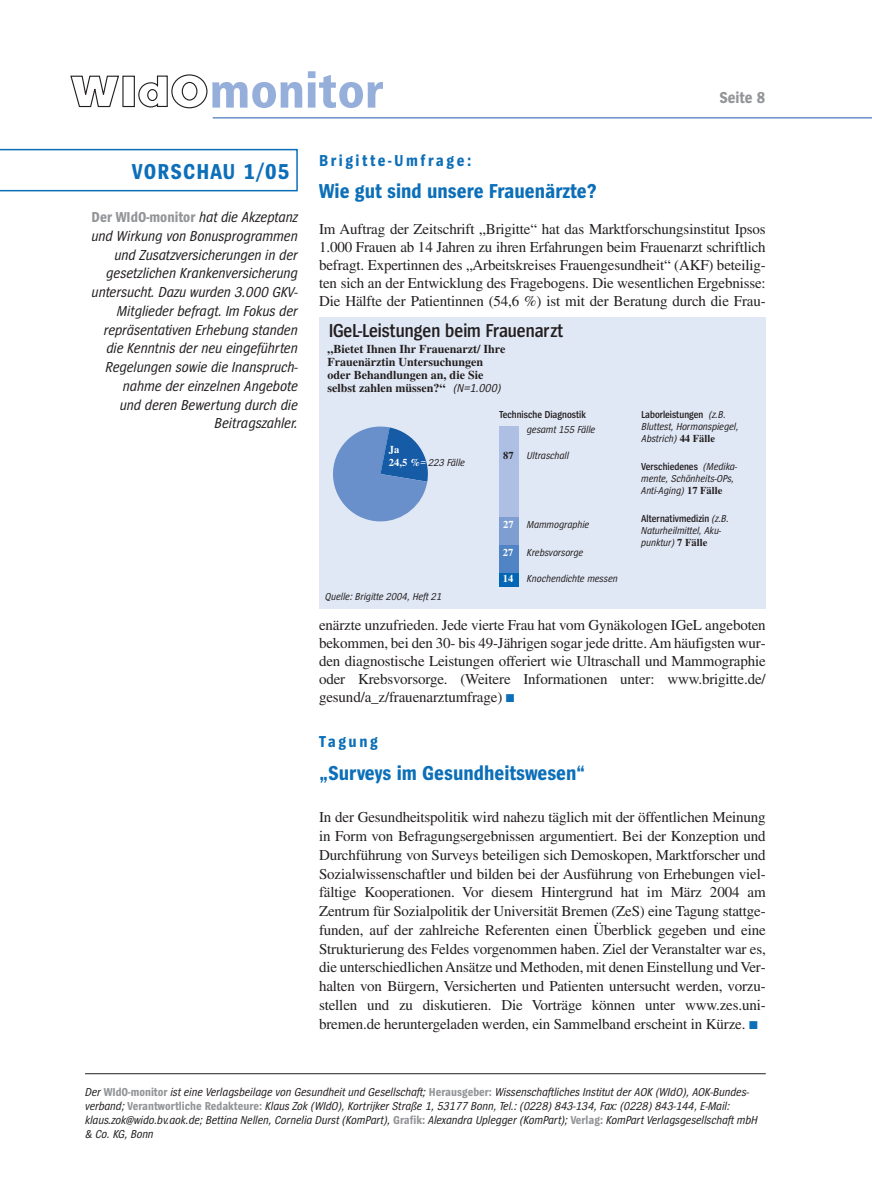
<style>
.page{position:relative;width:872px;height:1190px;background:#fff}
.page>*{position:absolute;margin:0;border:0;box-sizing:border-box;transform-origin:0 0}
.t1{font:700 22.5px "Spiegel Cd";letter-spacing:.05em;color:#0c6fb8}
.t2{font:700 21px "Spiegel Cd";color:#0c6fb8}
.t3{font:600 19.5px "Spiegel Cd";color:#231f20}
.t4{font:700 16.5px "Spiegel Cd";letter-spacing:.155em;color:#0c6fb8}
.t5{font:700 16.5px "Spiegel Cd";color:#939598}
.t6{font:15px/18.8px "Times";letter-spacing:-.01em;color:#231f20;text-align:justify}
.t7{font:italic 15px/18.8px "Spiegel Cd";color:#231f20;text-align:right}
.t8{font:italic 12px/14.2px "Spiegel Cd";color:#231f20}
.t9{font:700 12px/12.8px "Times";color:#231f20}
.t10{font:italic 10.5px/12px "Spiegel Cd";color:#231f20}
.t11{font:600 10.5px "Spiegel Cd";color:#231f20}
.t12{font:700 10.5px "Times";color:#fff}
.t13{font:700 10.5px "Times";color:#231f20}
.s1{font-weight:700;font-style:normal;color:#939598}
.s2{font-family:"Times";font-weight:700;font-style:normal;color:#fff}
.s3{color:#fff}
.s4{font-weight:600;font-style:normal}
.s5{font-family:"Times";font-weight:700;font-style:normal}
.s6{font-family:"GG Meta";font-weight:700;color:#0c6fb8}
</style>
<div class="page">
<div style="left:319px;top:317px;width:446px;height:291px;background:#e1e8f5"></div>
<svg style="left:0;top:149px;width:298px;height:42px"></svg>
<hr style="left:85px;top:1073px;width:680px;height:1px;background:#231f20">
<hr style="left:213px;top:117px;width:659px;height:2px;background:#6990ca">
<svg style="left:70px;top:74px;width:232px;height:34px"></svg>
<svg style="left:308px;top:71px;width:75px;height:37px"></svg>
<svg style="left:333px;top:426px;width:95px;height:95px"></svg>
<div style="left:499px;top:572px;width:19px;height:15px;background:#0166b3"></div>
<div style="left:499px;top:544px;width:19px;height:28px;background:#5084c4"></div>
<div style="left:499px;top:517px;width:19px;height:28px;background:#7e9ed2"></div>
<div style="left:499px;top:426px;width:19px;height:91px;background:#adbfe2"></div>
<h1 class="t1" style="left:132px;top:163px;width:158px">VORSCHAU 1/05</h1>
<p class="t7" style="left:91px;top:209px;width:208px"><span class="s1">Der WIdO-monitor</span> hat die Akzeptanz und Wirkung von Bonusprogrammen und Zusatzversicherungen in der gesetzlichen Krankenversicherung untersucht. Dazu wurden 3.000 GKV-<br>Mitglieder befragt. Im Fokus der repräsentativen Erhebung standen die Kenntnis der neu eingeführten<br>Regelungen sowie die Inanspruch&shy;nahme der einzelnen Angebote<br>und deren Bewertung durch die<br>Beitragszahler.</p>
<p class="t5" style="left:719px;top:91px;width:47px">Seite 8</p>
<p class="t4" style="left:319px;top:154px;width:154px">Brigitte-Umfrage:</p>
<h2 class="t2" style="left:319px;top:183px;width:279px">Wie gut sind unsere Frauenärzte?</h2>
<p class="t6" style="left:319px;top:221px;width:448px;line-height:18px">Im Auftrag der Zeitschrift „Brigitte“ hat das Marktforschungsinstitut Ipsos 1.000 Frauen ab 14 Jahren zu ihren Erfahrungen beim Frauenarzt schriftlich befragt. Expertinnen des „Arbeitskreises Frauengesundheit“ (AKF) beteilig&shy;ten sich an der Entwicklung des Fragebogens. Die wesentlichen Ergebnisse:<br>Die Hälfte der Patientinnen (54,6 %) ist mit der Beratung durch die Frau-</p>
<h3 class="t3" style="left:329px;top:323px;width:236px">IGeL-Leistungen beim Frauenarzt</h3>
<p class="t9" style="left:327px;top:344px;width:179px">„Bietet Ihnen Ihr Frauenarzt/ Ihre<br>Frauenärztin Untersuchungen oder Behandlungen an, die Sie selbst zahlen müssen?“</p>
<p class="t8" style="left:453px;top:382px;width:49px">(N=1.000)</p>
<p class="t12" style="left:389px;top:446px;width:12px">Ja</p>
<p class="t10" style="left:389px;top:457px;width:78px"><span class="s2">24,5 %</span><span class="s3">=</span> 223 Fälle</p>
<p class="t10" style="left:325px;top:591px;width:118px">Quelle: Brigitte 2004, Heft 21</p>
<p class="t11" style="left:499px;top:411px;width:88px">Technische Diagnostik</p>
<p class="t10" style="left:641px;top:410px;width:99px"><span class="s4">Laborleistungen</span> (z.B.<br>Bluttest, Hormonspiegel,<br>Abstrich) <span class="s5">44 Fälle</span></p>
<p class="t10" style="left:641px;top:461px;width:98px"><span class="s4">Verschiedenes</span> (Medika&shy;mente, Schönheits-OPs,<br>Anti-Aging) <span class="s5">17 Fälle</span></p>
<p class="t10" style="left:641px;top:513px;width:89px"><span class="s4">Alternativmedizin</span> (z.B.<br>Naturheilmittel, Aku&shy;punktur) <span class="s5">7 Fälle</span></p>
<p class="t10" style="left:527px;top:425px;width:70px">gesamt 155 Fälle</p>
<p class="t10" style="left:527px;top:450px;width:44px">Ultraschall</p>
<p class="t13" style="left:503px;top:451px;width:12px">87</p>
<p class="t10" style="left:527px;top:519px;width:64px">Mammographie</p>
<p class="t12" style="left:503px;top:520px;width:12px">27</p>
<p class="t10" style="left:527px;top:547px;width:58px">Krebsvorsorge</p>
<p class="t12" style="left:503px;top:548px;width:12px">27</p>
<p class="t12" style="left:503px;top:575px;width:12px">14</p>
<p class="t10" style="left:527px;top:574px;width:92px">Knochendichte messen</p>
<p class="t6" style="left:319px;top:617px;width:448px;line-height:18px">enärzte unzufrieden. Jede vierte Frau hat vom Gynäkologen IGeL angeboten bekommen, bei den 30- bis 49-Jährigen sogar jede dritte. Am häufigsten wur&shy;den diagnostische Leistungen offeriert wie Ultraschall und Mammographie oder Krebsvorsorge. (Weitere Informationen unter: www.brigitte.de/ gesund/a_z/frauenarztumfrage) <span class="s6">√</span></p>
<p class="t4" style="left:319px;top:735px;width:60px">Tagung</p>
<h2 class="t2" style="left:319px;top:764px;width:268px">„Surveys im Gesundheitswesen“</h2>
<p class="t6" style="left:319px;top:809px;width:448px">In der Gesundheitspolitik wird nahezu täglich mit der öffentlichen Meinung in Form von Befragungsergebnissen argumentiert. Bei der Konzeption und Durchführung von Surveys beteiligen sich Demoskopen, Marktforscher und Sozialwissenschaftler und bilden bei der Ausführung von Erhebungen viel&shy;fältige Kooperationen. Vor diesem Hintergrund hat im März 2004 am Zentrum für Sozialpolitik der Universität Bremen (ZeS) eine Tagung stattge&shy;funden, auf der zahlreiche Referenten einen Überblick gegeben und eine Strukturierung des Feldes vorgenommen haben. Ziel der Veranstalter war es, die unterschiedlichen Ansätze und Methoden, mit denen Einstellung und Ver&shy;halten von Bürgern, Versicherten und Patienten untersucht werden, vorzu&shy;stellen und zu diskutieren. Die Vorträge können unter www.zes.uni&shy;bremen.de heruntergeladen werden, ein Sammelband erscheint in Kürze. <span class="s6">√</span></p>
<p class="t8" style="left:85px;top:1085px;width:674px">Der <span class="s1">WIdO-monitor</span> ist eine Verlagsbeilage von Gesundheit und Gesellschaft; <span class="s1">Herausgeber:</span> Wissenschaftliches Institut der AOK (WIdO), AOK-Bundes&shy;verband; <span class="s1">Verantwortliche Redakteure:</span> Klaus Zok (WIdO), Kortrijker Straße 1, 53177 Bonn, Tel.: (0228) 843-134, Fax: (0228) 843-144, E-Mail: klaus.zok@wido.bv.aok.de; Bettina Nellen, Cornelia Durst (KomPart), <span class="s1">Grafik:</span> Alexandra Uplegger (KomPart); <span class="s1">Verlag:</span> KomPart Verlagsgesellschaft mbH &amp; Co. KG, Bonn</p>
</div>
